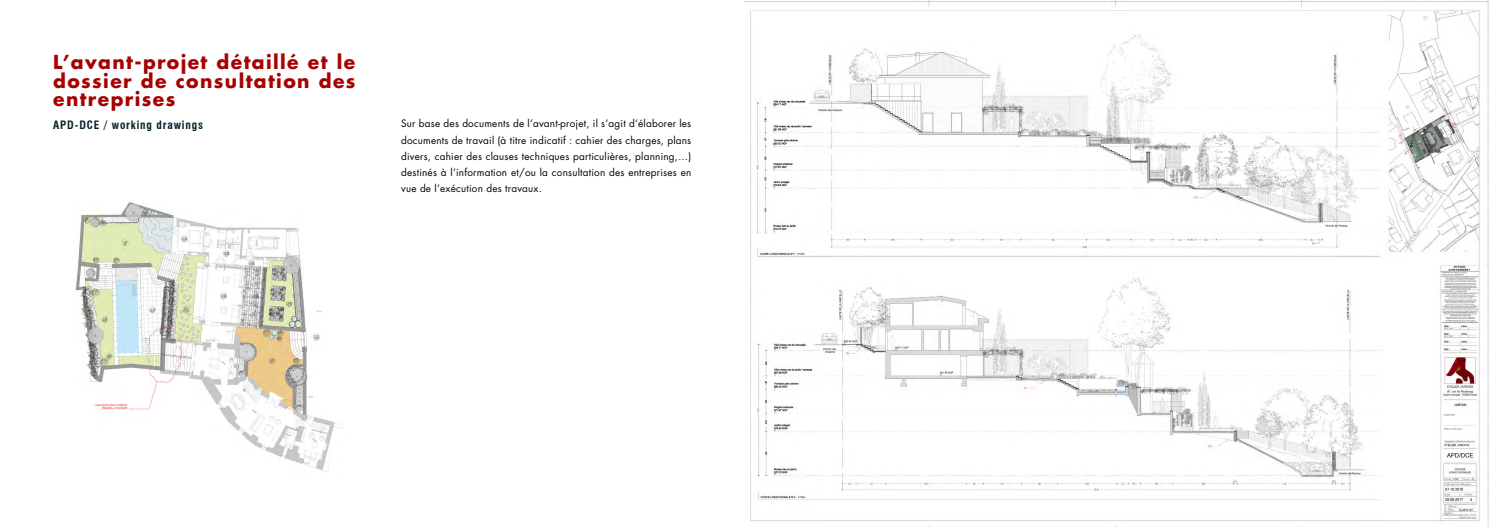
<style>
.page{position:relative;width:1489px;height:527px;background:#fff}
.page>*{position:absolute;margin:0;border:0;box-sizing:border-box;transform-origin:0 0}
.t1{font:700 18.75px/18.8px "Futura Std";letter-spacing:.075em;color:#a60000;text-align:justify}
.t2{font:700 condensed 11.25px "Swiss 721 BT";letter-spacing:.075em;color:#062329}
.t3{font:10px/16.2px "Futura Std";letter-spacing:.02em;color:#000;text-align:justify}
</style>
<div class="page">
<img style="left:75px;top:202px;width:267px;height:270px">
<img style="left:744px;top:0;width:744px;height:526px">
<div style="left:1442px;top:430px;width:29px;height:7px;background:#fff"></div>
<div style="left:1442px;top:416px;width:35px;height:8px;background:#fff"></div>
<div style="left:1442px;top:406px;width:34px;height:6px;background:#fff"></div>
<h1 class="t1" style="left:53px;top:52px;width:304px">L’avant-projet détaillé et le dossier de consultation des entreprises</h1>
<p class="t2" style="left:53px;top:118px;width:151px">APD-DCE / working drawings</p>
<p class="t3" style="left:401px;top:115px;width:292px">Sur base des documents de l’avant-projet, il s’agit d’élaborer les documents de travail (à titre indicatif : cahier des charges, plans divers, cahier des clauses techniques particulières, planning,…) destinés à l’information et/ou la consultation des entreprises en vue de l’exécution des travaux.</p>
</div>
